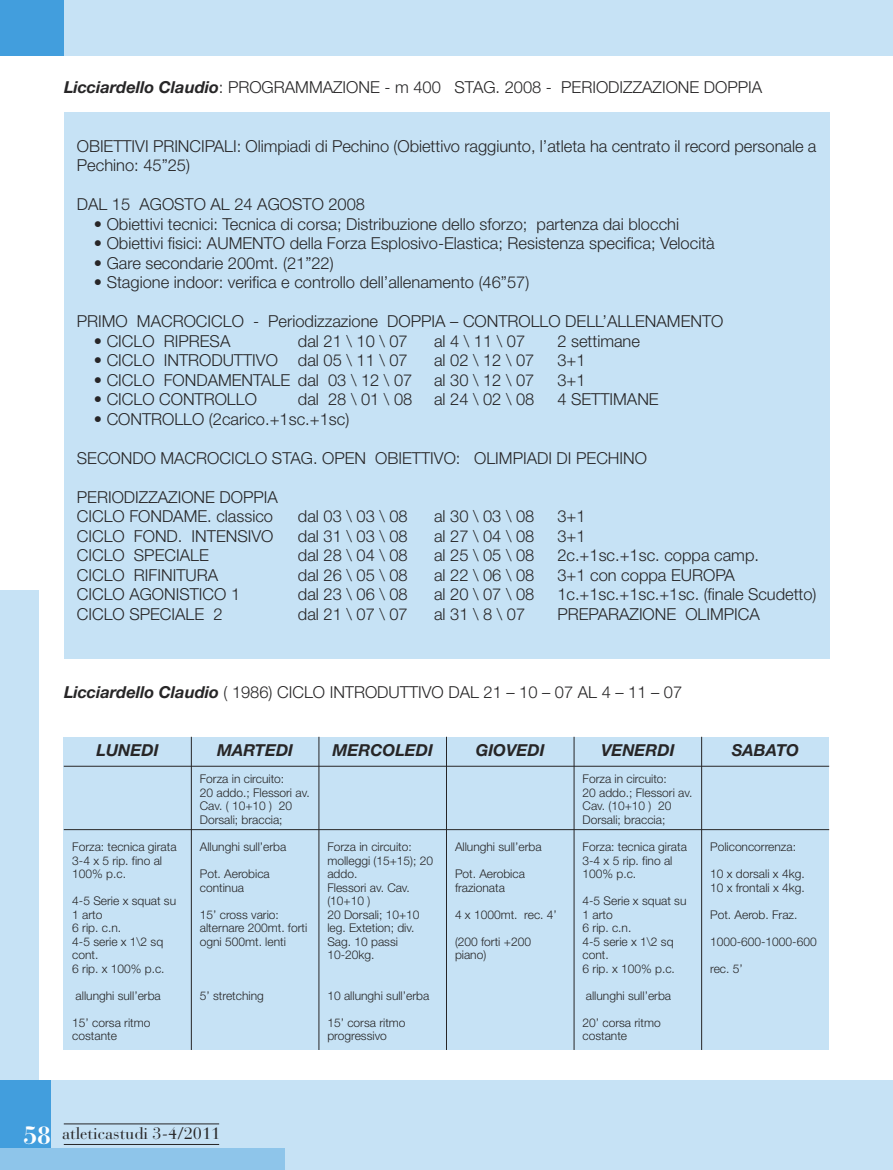
<style>
.page{position:relative;width:893px;height:1170px;background:#fff}
.page>*{position:absolute;margin:0;border:0;box-sizing:border-box;transform-origin:0 0}
.t1{font:300 16.5px/19.5px "Helvetica Neue";color:#272627}
.t2{font:italic 700 16.5px "Helvetica Neue";color:#272627}
.t3{font:16.5px "Bauer Bodoni";color:#272627}
.t4{font:300 12px/13.5px "Helvetica Neue";color:#272627}
.s1{font-weight:700;font-style:italic}
.s2{font-weight:700;font-size:24.75px;color:#fff}
</style>
<div class="page">
<div style="left:64px;top:737px;width:765px;height:312px;background:#c6e2f5"></div>
<div style="left:0;top:591px;width:38px;height:493px;background:#c6e2f5"></div>
<div style="left:0;top:0;width:893px;height:55px;background:#c6e2f5"></div>
<div style="left:0;top:1080px;width:893px;height:89px;background:#c6e2f5"></div>
<div style="left:0;top:0;width:64px;height:55px;background:#429edd"></div>
<div style="left:0;top:1080px;width:51px;height:68px;background:#429edd"></div>
<div style="left:0;top:1148px;width:285px;height:21px;background:#8ec5ea"></div>
<hr style="left:64px;top:1143px;width:155px;height:1px;background:#272627">
<hr style="left:64px;top:1123px;width:155px;height:1px;background:#272627">
<div style="left:64px;top:113px;width:765px;height:546px;background:#c6e2f5"></div>
<hr style="left:64px;top:829px;width:765px;height:1px;background:#272627">
<hr style="left:64px;top:765px;width:765px;height:1px;background:#272627">
<hr style="left:191px;top:736px;width:1px;height:313px;background:#272627">
<hr style="left:319px;top:736px;width:1px;height:313px;background:#272627">
<hr style="left:446px;top:736px;width:1px;height:313px;background:#272627">
<hr style="left:574px;top:736px;width:1px;height:313px;background:#272627">
<hr style="left:701px;top:736px;width:1px;height:313px;background:#272627">
<p class="t1" style="left:64px;top:79px;width:700px"><span class="s1">Licciardello Claudio</span>: PROGRAMMAZIONE - m 400 STAG. 2008 - PERIODIZZAZIONE DOPPIA</p>
<p class="t1" style="left:77px;top:137px;width:741px">OBIETTIVI PRINCIPALI: Olimpiadi di Pechino (Obiettivo raggiunto, l’atleta ha centrato il record personale a<br>Pechino: 45”25)</p>
<p class="t1" style="left:77px;top:196px;width:290px">DAL 15 AGOSTO AL 24 AGOSTO 2008</p>
<p class="t1" style="left:94px;top:215px;width:587px">• Obiettivi tecnici: Tecnica di corsa; Distribuzione dello sforzo; partenza dai blocchi</p>
<p class="t1" style="left:94px;top:235px;width:622px">• Obiettivi fisici: AUMENTO della Forza Esplosivo-Elastica; Resistenza specifica; Velocità</p>
<p class="t1" style="left:94px;top:254px;width:241px">• Gare secondarie 200mt. (21”22)</p>
<p class="t1" style="left:94px;top:274px;width:437px">• Stagione indoor: verifica e controllo dell’allenamento (46”57)</p>
<p class="t1" style="left:77px;top:313px;width:648px">PRIMO MACROCICLO - Periodizzazione DOPPIA – CONTROLLO DELL’ALLENAMENTO</p>
<p class="t1" style="left:94px;top:332px;width:138px">• CICLO RIPRESA</p>
<p class="t1" style="left:298px;top:332px;width:111px">dal 21 \ 10 \ 07</p>
<p class="t1" style="left:434px;top:332px;width:93px">al4\11\07</p>
<p class="t1" style="left:557px;top:332px;width:84px">2 settimane</p>
<p class="t1" style="left:94px;top:352px;width:315px">• CICLO INTRODUTTIVO dal 05 \ 11 \ 07</p>
<p class="t1" style="left:434px;top:352px;width:102px">al02\12\07</p>
<p class="t1" style="left:557px;top:352px;width:30px">3+1</p>
<p class="t1" style="left:94px;top:371px;width:320px">• CICLO FONDAMENTALE dal 03 \ 12 \ 07</p>
<p class="t1" style="left:434px;top:371px;width:102px">al30\12\07</p>
<p class="t1" style="left:557px;top:371px;width:30px">3+1</p>
<p class="t1" style="left:94px;top:391px;width:165px">• CICLO CONTROLLO</p>
<p class="t1" style="left:298px;top:391px;width:116px">dal 28 \ 01 \ 08</p>
<p class="t1" style="left:434px;top:391px;width:102px">al24\02\08</p>
<p class="t1" style="left:557px;top:391px;width:103px">4 SETTIMANE</p>
<p class="t1" style="left:94px;top:410px;width:257px">• CONTROLLO (2carico.+1sc.+1sc)</p>
<p class="t1" style="left:77px;top:449px;width:572px">SECONDO MACROCICLO STAG. OPEN OBIETTIVO: OLIMPIADI DI PECHINO</p>
<p class="t1" style="left:77px;top:488px;width:202px">PERIODIZZAZIONE DOPPIA<br>CICLO FONDAME. classico</p>
<p class="t1" style="left:298px;top:508px;width:111px">dal 03 \ 03 \ 08</p>
<p class="t1" style="left:434px;top:508px;width:102px">al30\03\08</p>
<p class="t1" style="left:557px;top:508px;width:30px">3+1</p>
<p class="t1" style="left:77px;top:527px;width:198px">CICLO FOND. INTENSIVO</p>
<p class="t1" style="left:298px;top:527px;width:111px">dal 31 \ 03 \ 08</p>
<p class="t1" style="left:434px;top:527px;width:102px">al27\04\08</p>
<p class="t1" style="left:557px;top:527px;width:30px">3+1</p>
<p class="t1" style="left:77px;top:547px;width:133px">CICLO SPECIALE</p>
<p class="t1" style="left:298px;top:547px;width:111px">dal 28 \ 04 \ 08</p>
<p class="t1" style="left:434px;top:547px;width:102px">al25\05\08</p>
<p class="t1" style="left:557px;top:547px;width:203px">2c.+1sc.+1sc. coppa camp.</p>
<p class="t1" style="left:77px;top:566px;width:143px">CICLO RIFINITURA</p>
<p class="t1" style="left:298px;top:566px;width:111px">dal 26 \ 05 \ 08</p>
<p class="t1" style="left:434px;top:566px;width:102px">al22\06\08</p>
<p class="t1" style="left:557px;top:566px;width:179px">3+1 con coppa EUROPA</p>
<p class="t1" style="left:77px;top:586px;width:165px">CICLO AGONISTICO 1</p>
<p class="t1" style="left:298px;top:586px;width:111px">dal 23 \ 06 \ 08</p>
<p class="t1" style="left:434px;top:586px;width:102px">al20\07\08</p>
<p class="t1" style="left:557px;top:586px;width:261px">1c.+1sc.+1sc.+1sc. (finale Scudetto)</p>
<p class="t1" style="left:77px;top:605px;width:147px">CICLO SPECIALE 2</p>
<p class="t1" style="left:298px;top:605px;width:111px">dal 21 \ 07 \ 07</p>
<p class="t1" style="left:434px;top:605px;width:93px">al31\8\07</p>
<p class="t1" style="left:557px;top:605px;width:204px">PREPARAZIONE OLIMPICA</p>
<p class="t1" style="left:64px;top:683px;width:620px"><span class="s1">Licciardello Claudio</span> ( 1986) CICLO INTRODUTTIVO DAL 21 – 10 – 07 AL 4 – 11 – 07</p>
<p class="t2" style="left:97px;top:744px;width:63px">LUNEDI</p>
<p class="t4" style="left:72px;top:841px;width:106px">Forza: tecnica girata<br>3-4 x 5 rip. fino al<br>100% p.c.</p>
<p class="t4" style="left:72px;top:895px;width:105px">4-5 Serie x squat su<br>1 arto<br>6 rip. c.n.<br>4-5 serie x 1\2 sq cont.<br>6 rip. x 100% p.c.</p>
<p class="t4" style="left:76px;top:989px;width:87px">allunghi sull’erba</p>
<p class="t4" style="left:72px;top:1016px;width:80px">15’ corsa ritmo costante</p>
<p class="t2" style="left:217px;top:744px;width:78px">MARTEDI</p>
<p class="t4" style="left:200px;top:773px;width:111px">Forza in circuito:<br>20 addo.; Flessori av.<br>Cav. ( 10+10 ) 20<br>Dorsali; braccia;</p>
<p class="t4" style="left:200px;top:841px;width:88px">Allunghi sull’erba</p>
<p class="t4" style="left:200px;top:868px;width:71px">Pot. Aerobica continua</p>
<p class="t4" style="left:200px;top:908px;width:109px">15’ cross vario: alternare 200mt. forti ogni 500mt. lenti</p>
<p class="t4" style="left:200px;top:989px;width:65px">5’ stretching</p>
<p class="t2" style="left:332px;top:744px;width:102px">MERCOLEDI</p>
<p class="t4" style="left:327px;top:841px;width:107px">Forza in circuito: molleggi (15+15); 20 addo.<br>Flessori av. Cav. (10+10 )<br>20 Dorsali; 10+10 leg. Extetion; div.<br>Sag. 10 passi<br>10-20kg.</p>
<p class="t4" style="left:327px;top:989px;width:103px">10 allunghi sull’erba</p>
<p class="t4" style="left:327px;top:1016px;width:80px">15’ corsa ritmo progressivo</p>
<p class="t2" style="left:476px;top:744px;width:70px">GIOVEDI</p>
<p class="t4" style="left:455px;top:841px;width:88px">Allunghi sull’erba</p>
<p class="t4" style="left:455px;top:868px;width:71px">Pot. Aerobica frazionata</p>
<p class="t4" style="left:455px;top:908px;width:103px">4 x 1000mt. rec. 4’</p>
<p class="t4" style="left:455px;top:935px;width:78px">(200 forti +200 piano)</p>
<p class="t2" style="left:601px;top:744px;width:75px">VENERDI</p>
<p class="t4" style="left:583px;top:773px;width:111px">Forza in circuito:<br>20 addo.; Flessori av.<br>Cav. (10+10 ) 20<br>Dorsali; braccia;</p>
<p class="t4" style="left:583px;top:841px;width:106px">Forza: tecnica girata<br>3-4 x 5 rip. fino al<br>100% p.c.</p>
<p class="t4" style="left:583px;top:895px;width:105px">4-5 Serie x squat su<br>1 arto<br>6 rip. c.n.<br>4-5 serie x 1\2 sq cont.<br>6 rip. x 100% p.c.</p>
<p class="t4" style="left:586px;top:989px;width:87px">allunghi sull’erba</p>
<p class="t4" style="left:583px;top:1016px;width:80px">20’ corsa ritmo costante</p>
<p class="t2" style="left:732px;top:744px;width:69px">SABATO</p>
<p class="t4" style="left:710px;top:841px;width:87px">Policoncorrenza:</p>
<p class="t4" style="left:710px;top:868px;width:96px">10 x dorsali x 4kg.<br>10 x frontali x 4kg.</p>
<p class="t4" style="left:710px;top:908px;width:89px">Pot. Aerob. Fraz.</p>
<p class="t4" style="left:710px;top:935px;width:108px">1000-600-1000-600</p>
<p class="t4" style="left:710px;top:962px;width:34px">rec. 5’</p>
<p class="t3" style="left:24px;top:1127px;width:198px"><span class="s2">58</span> atleticastudi 3-4/2011</p>
</div>
